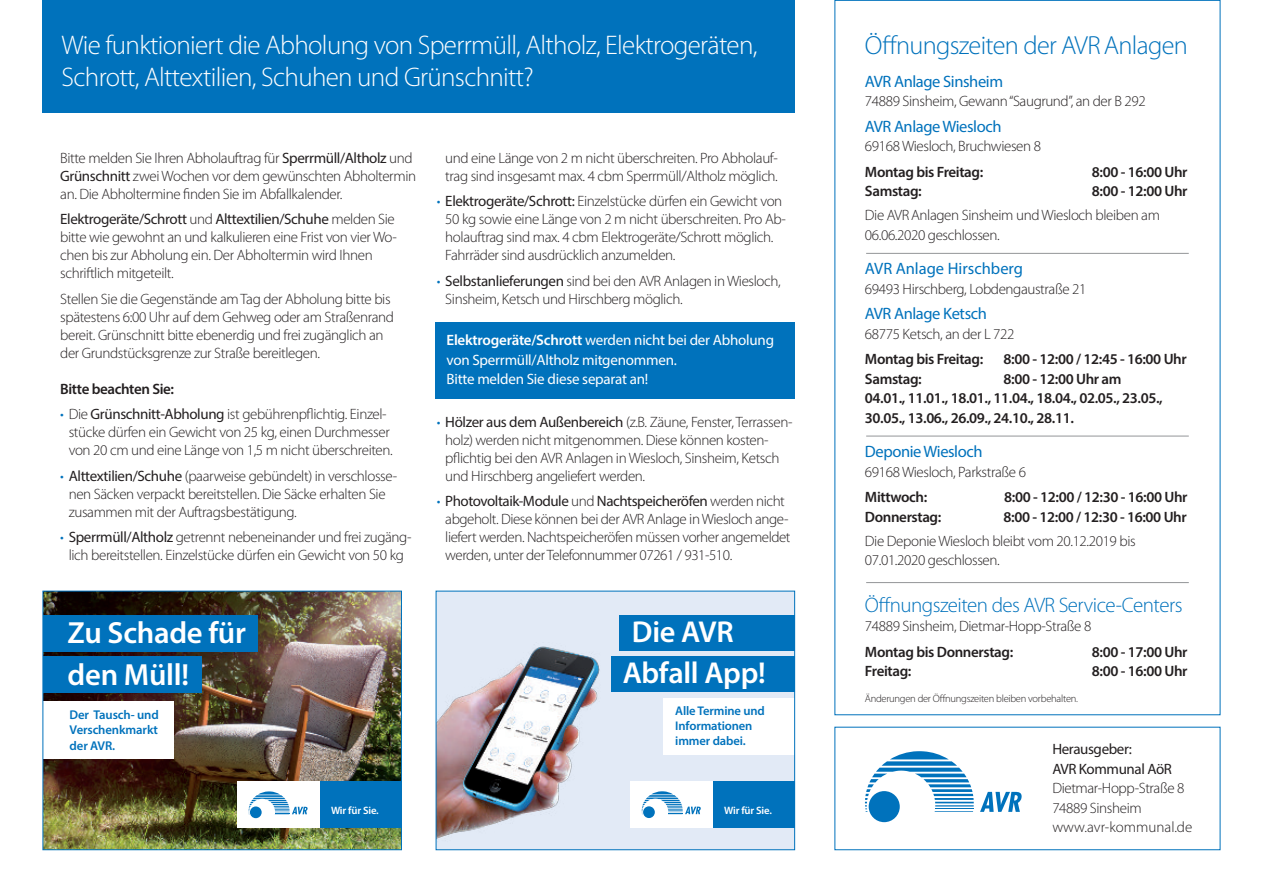
<style>
.page{position:relative;width:1263px;height:893px;background:#fff}
.page>*{position:absolute;margin:0;border:0;box-sizing:border-box;transform-origin:0 0}
.t1{font:600 30.75px/42px "Myriad Pro";letter-spacing:-.01em;color:#fff}
.t2{font:600 30.3px/41.4px "Myriad Pro";letter-spacing:-.01em;color:#fff}
.t3{font:300 27px/32.4px "Myriad Pro";letter-spacing:-.025em;color:#fff}
.t4{font:300 26.25px "Myriad Pro";letter-spacing:-.025em;color:#0072bc}
.t5{font:300 21px "Myriad Pro";letter-spacing:-.025em;color:#0072bc}
.t6{font:16.5px "Myriad Pro";letter-spacing:-.025em;color:#0072bc}
.t7{font:16.5px "Myriad Pro";color:#0072bc}
.t8{font:300 15px/18px "Myriad Pro";letter-spacing:-.025em;color:#231f20}
.t9{font:600 15px/19.5px "Myriad Pro";letter-spacing:-.025em;color:#231f20}
.t10{font:15px/19.5px "Myriad Pro";letter-spacing:-.015em;color:#fff}
.t11{font:15px/19.5px "Myriad Pro";letter-spacing:-.025em;color:#231f20}
.t12{font:600 12.75px/15.3px "Myriad Pro";letter-spacing:-.01em;color:#0072bc;text-align:justify}
.t13{font:600 12.6px/15.1px "Myriad Pro";letter-spacing:-.01em;color:#0072bc}
.t14{font:600 10.65px "Myriad Pro";letter-spacing:-.015em;color:#fff}
.t15{font:300 10.5px "Myriad Pro";letter-spacing:-.025em;color:#231f20}
.s1{font-weight:400}
.s2{color:#0072bc}
.s3{font-weight:600}
</style>
<div class="page">
<div style="left:43px;top:0;width:752px;height:112px;background:#0072bc"></div>
<img style="left:45px;top:593px;width:355px;height:255px">
<div style="left:237px;top:782px;width:82px;height:46px;background:#fff"></div>
<div style="left:250px;top:806px;width:12px;height:12px;background:#0072bc;border-radius:50%"></div>
<svg style="left:249px;top:791px;width:59px;height:24px"></svg>
<div style="left:320px;top:782px;width:81px;height:46px;background:#0072bc"></div>
<div style="left:43px;top:615px;width:215px;height:36px;background:#0072bc"></div>
<div style="left:43px;top:656px;width:159px;height:36px;background:#0072bc"></div>
<div style="left:43px;top:702px;width:130px;height:57px;background:#fff"></div>
<div style="left:43px;top:591px;width:359px;height:259px;border:1px solid #0072bc"></div>
<div style="left:436px;top:591px;width:358px;height:258px;background:#e2eaf6"></div>
<img style="left:438px;top:646px;width:162px;height:192px">
<div style="left:630px;top:782px;width:82px;height:46px;background:#fff"></div>
<svg style="left:643px;top:806px;width:12px;height:12px"></svg>
<svg style="left:642px;top:791px;width:59px;height:24px"></svg>
<div style="left:714px;top:782px;width:80px;height:46px;background:#0072bc"></div>
<div style="left:619px;top:615px;width:175px;height:35px;background:#0072bc"></div>
<div style="left:611px;top:656px;width:183px;height:35px;background:#0072bc"></div>
<div style="left:663px;top:698px;width:131px;height:57px;background:#fff"></div>
<div style="left:436px;top:591px;width:359px;height:259px;border:1px solid #0072bc"></div>
<svg style="left:865px;top:751px;width:109px;height:61px"></svg>
<div style="left:869px;top:791px;width:31px;height:31px;background:#0072bc;border-radius:50%"></div>
<svg style="left:980px;top:792px;width:41px;height:20px"></svg>
<div style="left:436px;top:322px;width:359px;height:77px;background:#0072bc"></div>
<hr style="left:866px;top:253px;width:323px;height:1px;background:#939598">
<hr style="left:866px;top:436px;width:323px;height:1px;background:#939598">
<hr style="left:866px;top:582px;width:323px;height:1px;background:#939598">
<h3 class="t3" style="left:62px;top:31px;width:697px">Wie funktioniert die Abholung von Sperrmüll, Altholz, Elektrogeräten,<br>Schrott, Alttextilien, Schuhen und Grünschnitt?</h3>
<p class="t8" style="left:60px;top:150px;width:357px">Bitte melden Sie Ihren Abholauftrag für <span class="s1">Sperrmüll/Altholz</span> und<br><span class="s1">Grünschnitt</span> zwei Wochen vor dem gewünschten Abholtermin an. Die Abholtermine finden Sie im Abfallkalender.</p>
<p class="t8" style="left:60px;top:211px;width:338px"><span class="s1">Elektrogeräte/Schrott</span> und <span class="s1">Alttextilien/Schuhe</span> melden Sie bitte wie gewohnt an und kalkulieren eine Frist von vier Wo&shy;chen bis zur Abholung ein. Der Abholtermin wird Ihnen schriftlich mitgeteilt.</p>
<p class="t8" style="left:60px;top:291px;width:335px">Stellen Sie die Gegenstände am Tag der Abholung bitte bis spätestens 6:00 Uhr auf dem Gehweg oder am Straßenrand bereit. Grünschnitt bitte ebenerdig und frei zugänglich an der Grundstücksgrenze zur Straße bereitlegen.</p>
<p class="t9" style="left:60px;top:380px;width:115px">Bitte beachten Sie:</p>
<p class="t8" style="left:60px;top:406px;width:334px;text-align:center"><span class="s2">•</span> Die <span class="s1">Grünschnitt-Abholung</span> ist gebührenpflichtig. Einzel&shy;stücke dürfen ein Gewicht von 25 kg, einen Durchmesser von 20 cm und eine Länge von 1,5 m nicht überschreiten.</p>
<p class="t8" style="left:69px;top:468px;width:330px;text-indent:-9px"><span class="s2">•</span> <span class="s1">Alttextilien/Schuhe</span> (paarweise gebündelt) in verschlosse&shy;nen Säcken verpackt bereitstellen. Die Säcke erhalten Sie zusammen mit der Auftragsbestätigung.</p>
<p class="t8" style="left:60px;top:529px;width:353px;text-align:center"><span class="s2">•</span> <span class="s1">Sperrmüll/Altholz</span> getrennt nebeneinander und frei zugäng&shy;lich bereitstellen. Einzelstücke dürfen ein Gewicht von 50 kg</p>
<p class="t8" style="left:445px;top:150px;width:334px">und eine Länge von 2 m nicht überschreiten. Pro Abholauf&shy;trag sind insgesamt max. 4 cbm Sperrmüll/Altholz möglich.</p>
<p class="t8" style="left:445px;top:193px;width:342px;text-indent:-9px"><span class="s2">•</span> <span class="s1">Elektrogeräte/Schrott:</span> Einzelstücke dürfen ein Gewicht von 50 kg sowie eine Länge von 2 m nicht überschreiten. Pro Ab&shy;holauftrag sind max. 4 cbm Elektrogeräte/Schrott möglich.<br>Fahrräder sind ausdrücklich anzumelden.</p>
<p class="t8" style="left:445px;top:273px;width:337px;text-indent:-9px"><span class="s2">•</span> <span class="s1">Selbstanlieferungen</span> sind bei den AVR Anlagen in Wiesloch,<br>Sinsheim, Ketsch und Hirschberg möglich.</p>
<p class="t10" style="left:446px;top:332px;width:329px"><span class="s3">Elektrogeräte/Schrott</span> werden nicht bei der Abholung von Sperrmüll/Altholz mitgenommen.<br>Bitte melden Sie diese separat an!</p>
<p class="t8" style="left:445px;top:414px;width:349px;text-indent:-9px"><span class="s2">•</span> <span class="s1">Hölzer aus dem Außenbereich</span> (z.B. Zäune, Fenster, Terrassen&shy;holz) werden nicht mitgenommen. Diese können kosten&shy;pflichtig bei den AVR Anlagen in Wiesloch, Sinsheim, Ketsch und Hirschberg angeliefert werden.</p>
<p class="t8" style="left:445px;top:493px;width:347px;text-indent:-9px"><span class="s2">•</span> <span class="s1">Photovoltaik-Module</span> und <span class="s1">Nachtspeicheröfen</span> werden nicht abgeholt. Diese können bei der AVR Anlage in Wiesloch ange&shy;liefert werden. Nachtspeicheröfen müssen vorher angemeldet werden, unter der Telefonnummer 07261 / 931-510.</p>
<h1 class="t1" style="left:68px;top:614px;width:180px">Zu Schade für den Müll!</h1>
<p class="t12" style="left:70px;top:708px;width:91px">Der Tausch- und Verschenkmarkt der AVR.</p>
<p class="t14" style="left:331px;top:806px;width:49px">Wir für Sie.</p>
<h2 class="t2" style="left:623px;top:614px;width:145px;text-indent:9px">Die AVR<br>Abfall App!</h2>
<p class="t13" style="left:675px;top:704px;width:91px">Alle Termine und<br>Informationen immer dabei.</p>
<p class="t14" style="left:724px;top:806px;width:49px">Wir für Sie.</p>
<h3 class="t4" style="left:865px;top:36px;width:324px">Öffnungszeiten der AVR Anlagen</h3>
<p class="t6" style="left:865px;top:75px;width:140px">AVR Anlage Sinsheim</p>
<p class="t8" style="left:865px;top:93px;width:282px">74889 Sinsheim, Gewann “Saugrund”, an der B 292</p>
<p class="t6" style="left:865px;top:120px;width:138px">AVR Anlage Wiesloch</p>
<p class="t8" style="left:865px;top:138px;width:178px">69168 Wiesloch, Bruchwiesen 8</p>
<p class="t9" style="left:865px;top:163px;width:120px">Montag bis Freitag:</p>
<p class="t9" style="left:1092px;top:163px;width:97px">8:00 - 16:00 Uhr</p>
<p class="t9" style="left:865px;top:182px;width:58px">Samstag:</p>
<p class="t9" style="left:1092px;top:182px;width:97px">8:00 - 12:00 Uhr</p>
<p class="t8" style="left:865px;top:206px;width:297px;line-height:19.5px">Die AVR Anlagen Sinsheim und Wiesloch bleiben am<br>06.06.2020 geschlossen.</p>
<p class="t7" style="left:865px;top:262px;width:160px">AVR Anlage Hirschberg</p>
<p class="t8" style="left:865px;top:281px;width:223px">69493 Hirschberg, Lobdengaustraße 21</p>
<p class="t6" style="left:865px;top:307px;width:124px">AVR Anlage Ketsch</p>
<p class="t8" style="left:865px;top:326px;width:151px">68775 Ketsch, an der L 722</p>
<p class="t9" style="left:865px;top:350px;width:120px">Montag bis Freitag:</p>
<p class="t9" style="left:1003px;top:350px;width:185px">8:00 - 12:00 / 12:45 - 16:00 Uhr</p>
<p class="t9" style="left:865px;top:370px;width:58px">Samstag:</p>
<p class="t9" style="left:865px;top:370px;width:299px;text-indent:139px">8:00 - 12:00 Uhr am<br>04.01., 11.01., 18.01., 11.04., 18.04., 02.05., 23.05.,<br>30.05., 13.06., 26.09., 24.10., 28.11.</p>
<p class="t6" style="left:865px;top:445px;width:119px">Deponie Wiesloch</p>
<p class="t8" style="left:865px;top:464px;width:163px">69168 Wiesloch, Parkstraße 6</p>
<p class="t9" style="left:865px;top:488px;width:64px">Mittwoch:</p>
<p class="t9" style="left:1004px;top:488px;width:185px">8:00 - 12:00 / 12:30 - 16:00 Uhr</p>
<p class="t9" style="left:865px;top:508px;width:78px">Donnerstag:</p>
<p class="t9" style="left:1003px;top:508px;width:185px">8:00 - 12:00 / 12:30 - 16:00 Uhr</p>
<p class="t8" style="left:865px;top:532px;width:272px;line-height:19.5px">Die Deponie Wiesloch bleibt vom 20.12.2019 bis<br>07.01.2020 geschlossen.</p>
<h3 class="t5" style="left:865px;top:597px;width:319px">Öffnungszeiten des AVR Service-Centers</h3>
<p class="t8" style="left:865px;top:618px;width:228px">74889 Sinsheim, Dietmar-Hopp-Straße 8</p>
<p class="t9" style="left:865px;top:643px;width:150px">Montag bis Donnerstag:</p>
<p class="t9" style="left:1092px;top:643px;width:97px">8:00 - 17:00 Uhr</p>
<p class="t9" style="left:865px;top:662px;width:48px">Freitag:</p>
<p class="t9" style="left:1092px;top:662px;width:97px">8:00 - 16:00 Uhr</p>
<p class="t15" style="left:865px;top:694px;width:215px">Änderungen der Öffnungszeiten bleiben vorbehalten.</p>
<p class="t11" style="left:1052px;top:741px;width:121px">Herausgeber:<br>AVR Kommunal AöR</p>
<p class="t8" style="left:1052px;top:780px;width:142px;line-height:19.5px">Dietmar-Hopp-Straße 8<br>74889 Sinsheim www.avr-kommunal.de</p>
</div>
